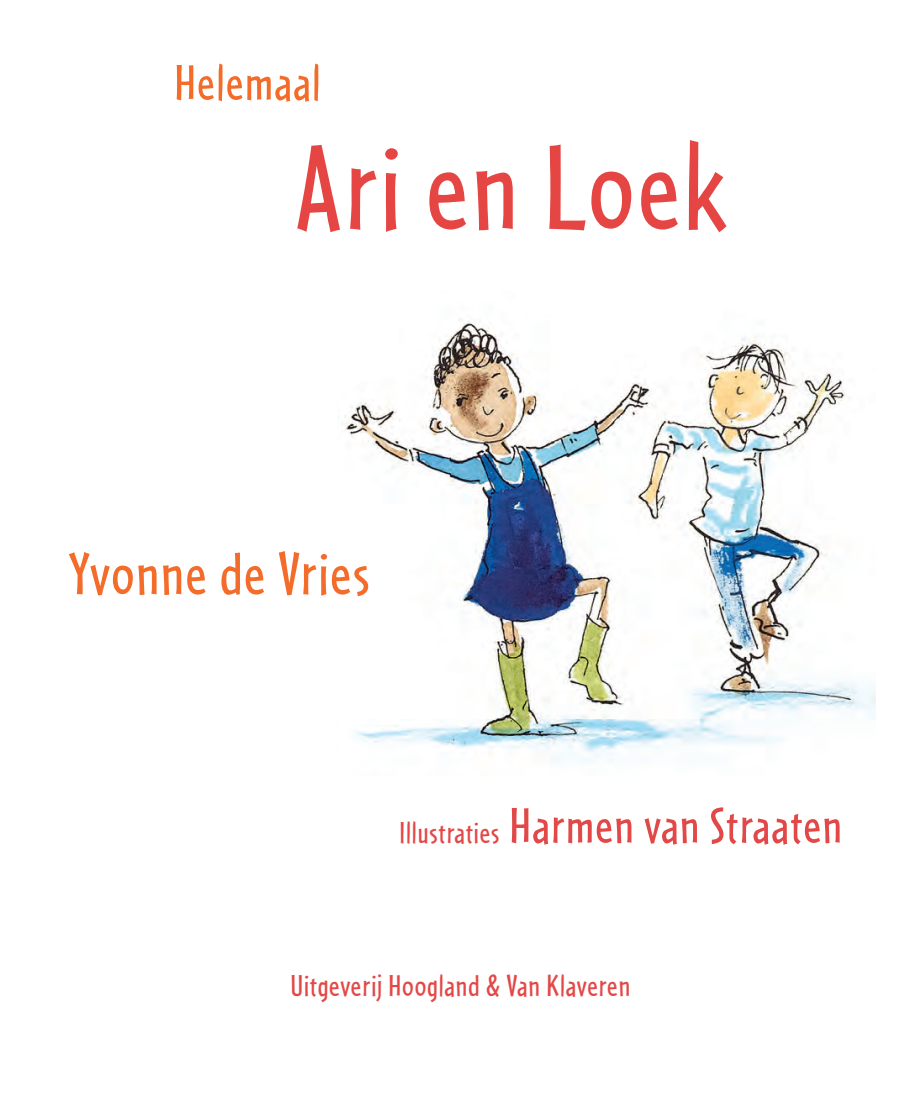
<style>
.page{position:relative;width:918px;height:1117px;background:#fff}
.page>*{position:absolute;margin:0;border:0;box-sizing:border-box;transform-origin:0 0}
.t1{font:126px "Cafeteria";letter-spacing:.025em;color:#e54643}
.t2{font:63px "Cafeteria";letter-spacing:.025em;color:#f36c2a}
.t3{font:52.5px "Cafeteria";letter-spacing:.025em;color:#e34848}
.t4{font:52.5px "Cafeteria";letter-spacing:.025em;color:#f36c2a}
.t5{font:31.5px "Cafeteria";letter-spacing:.025em;color:#e34848}
.s1{font-size:31.5px}
</style>
<div class="page">
<img style="left:344px;top:319px;width:531px;height:444px">
<h3 class="t4" style="left:174px;top:49px;width:148px">Helemaal</h3>
<h1 class="t1" style="left:295px;top:108px;width:433px">Ari en Loek</h1>
<h2 class="t2" style="left:68px;top:534px;width:303px">Yvonne de Vries</h2>
<h3 class="t3" style="left:399px;top:792px;width:444px"><span class="s1">Illustraties</span> Harmen van Straaten</h3>
<p class="t5" style="left:290px;top:966px;width:341px">Uitgeverij Hoogland &amp; Van Klaveren</p>
</div>
